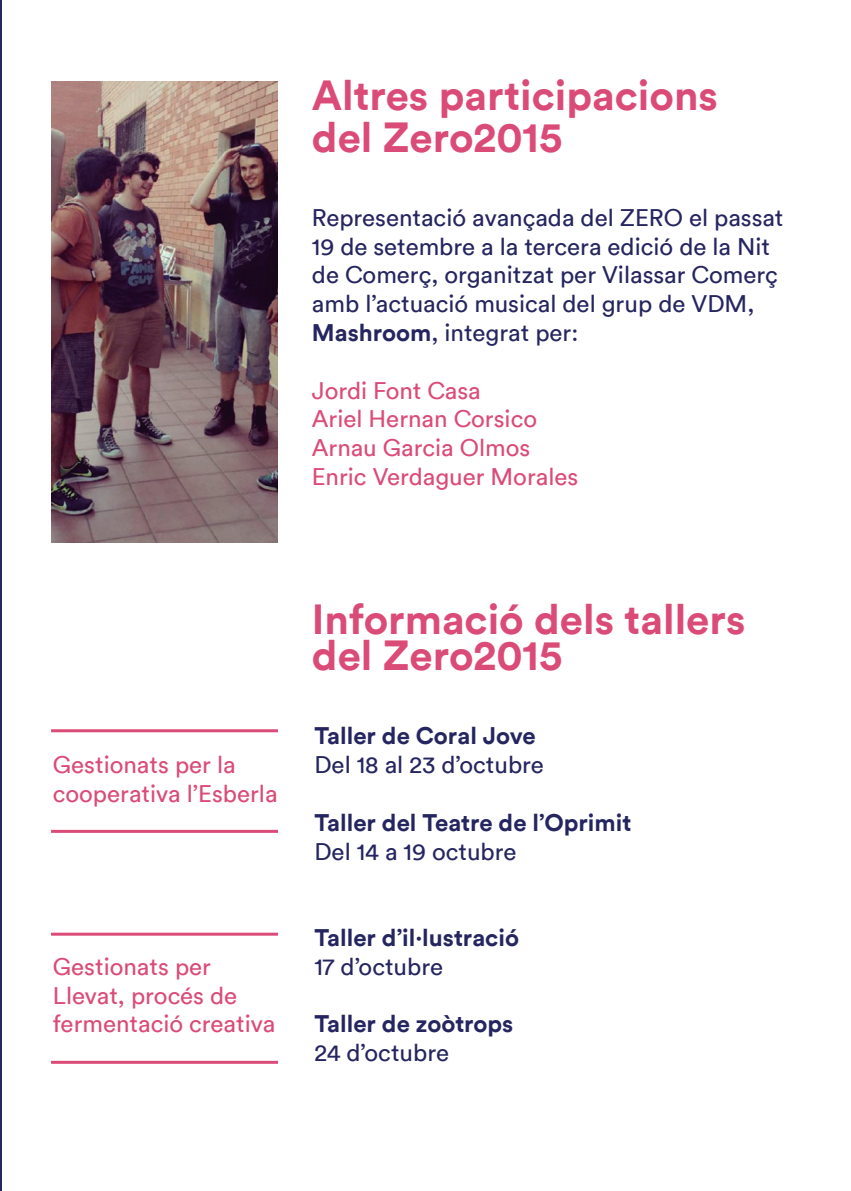
<style>
.page{position:relative;width:851px;height:1191px;background:#fff}
.page>*{position:absolute;margin:0;border:0;box-sizing:border-box;transform-origin:0 0}
.t1{font:700 42px "Circular";color:#db4b77}
.t2{font:24px/28.8px "Circular";color:#252560}
.t3{font:24px/28.8px "Circular";color:#db4b77}
.t4{font:700 24px "Circular";color:#252560}
.s1{font-weight:700}
</style>
<div class="page">
<img style="left:51px;top:82px;width:227px;height:460px">
<hr style="left:51px;top:729px;width:227px;height:3px;background:#db4b77">
<hr style="left:51px;top:932px;width:227px;height:3px;background:#db4b77">
<hr style="left:51px;top:830px;width:227px;height:3px;background:#db4b77">
<hr style="left:51px;top:1060px;width:227px;height:3px;background:#db4b77">
<hr style="left:0;top:0;width:2px;height:1191px;background:#252560">
<p class="t1" style="left:312px;top:69px;width:407px">Altres participacions</p>
<p class="t1" style="left:312px;top:111px;width:252px">del Zero2015</p>
<p class="t2" style="left:312px;top:203px;width:473px">Representació avançada del ZERO el passat 19 de setembre a la tercera edició de la Nit de Comerç, organitzat per Vilassar Comerç amb l’actuació musical del grup de VDM, <span class="s1">Mashroom</span>, integrat per:</p>
<p class="t3" style="left:312px;top:375px;width:170px">Jordi Font Casa</p>
<p class="t3" style="left:312px;top:404px;width:226px">Ariel Hernan Corsico</p>
<p class="t3" style="left:312px;top:433px;width:220px">Arnau Garcia Olmos</p>
<p class="t3" style="left:312px;top:462px;width:268px">Enric Verdaguer Morales</p>
<p class="t3" style="left:53px;top:750px;width:226px">Gestionats per la cooperativa l’Esberla</p>
<p class="t3" style="left:53px;top:951px;width:224px">Gestionats per<br>Llevat, procés de fermentació creativa</p>
<p class="t1" style="left:312px;top:592px;width:435px">Informació dels tallers</p>
<p class="t1" style="left:312px;top:628px;width:252px">del Zero2015</p>
<p class="t4" style="left:314px;top:720px;width:223px">Taller de Coral Jove</p>
<p class="t2" style="left:314px;top:750px;width:231px">Del 18 al 23 d’octubre</p>
<p class="t4" style="left:314px;top:807px;width:318px">Taller del Teatre de l’Oprimit</p>
<p class="t2" style="left:314px;top:836px;width:204px">Del 14 a 19 octubre</p>
<p class="t4" style="left:314px;top:922px;width:206px">Taller d’il·lustració</p>
<p class="t2" style="left:314px;top:951px;width:130px">17 d’octubre</p>
<p class="t4" style="left:314px;top:1008px;width:200px">Taller de zoòtrops</p>
<p class="t2" style="left:314px;top:1038px;width:136px">24 d’octubre</p>
</div>
